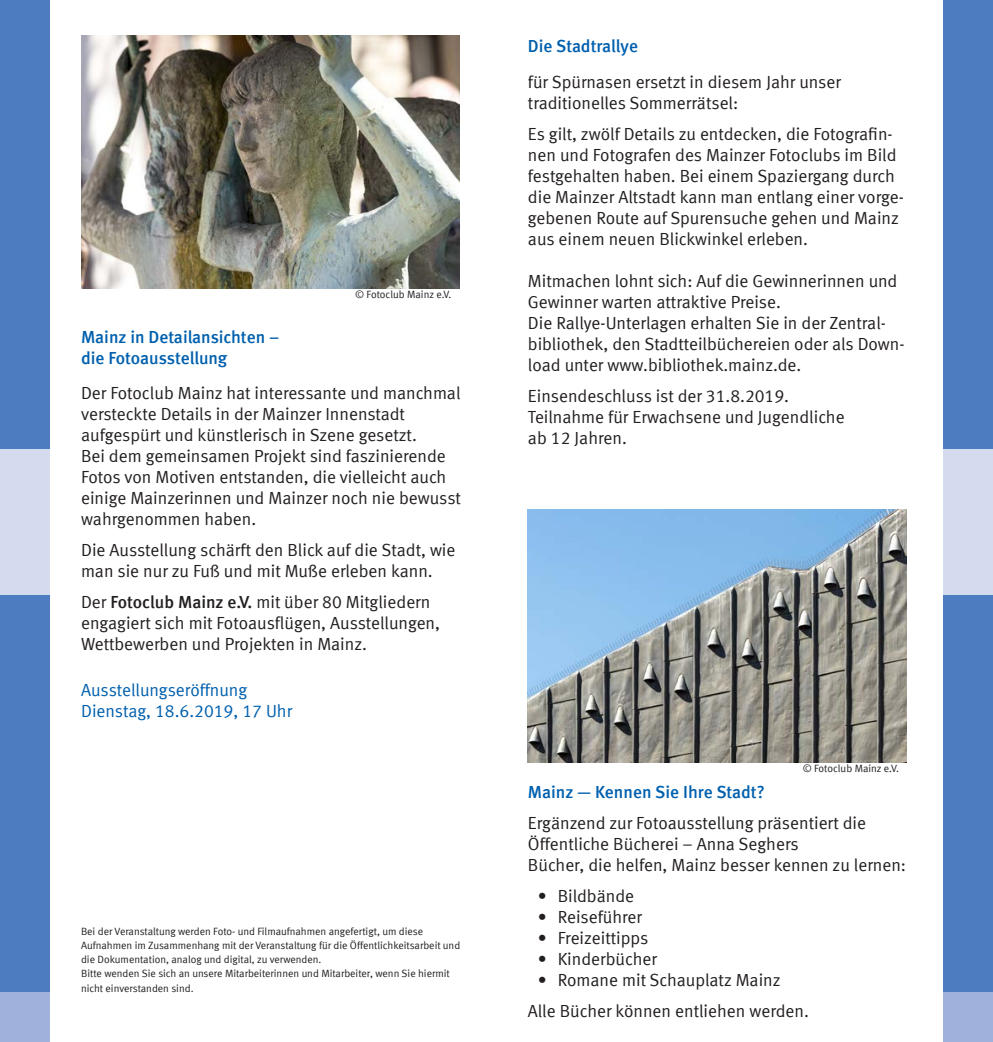
<style>
.page{position:relative;width:993px;height:1042px;background:#fff}
.page>*{position:absolute;margin:0;border:0;box-sizing:border-box;transform-origin:0 0}
.t1{font:17.5px/21px "Mainz Meta";color:#231f20}
.t2{font:700 17.5px "Mainz Meta";color:#0160ae}
.t3{font:17.5px "Mainz Meta";color:#0160ae}
.t4{font:10.5px/14px "Mainz Meta";color:#231f20}
.s1{font-weight:700}
</style>
<div class="page">
<div style="left:0;top:595px;width:50px;height:447px;background:#4d7dc0"></div>
<div style="left:0;top:448px;width:50px;height:147px;background:#d4dbee"></div>
<div style="left:0;top:992px;width:50px;height:50px;background:#a0b2db"></div>
<div style="left:0;top:0;width:50px;height:448px;background:#4d7dc0"></div>
<div style="left:943px;top:595px;width:49px;height:447px;background:#4d7dc0"></div>
<div style="left:943px;top:448px;width:49px;height:147px;background:#d4dbee"></div>
<div style="left:943px;top:992px;width:49px;height:50px;background:#a0b2db"></div>
<div style="left:943px;top:0;width:49px;height:448px;background:#4d7dc0"></div>
<img style="left:81px;top:36px;width:378px;height:253px">
<img style="left:527px;top:509px;width:379px;height:253px">
<p class="t4" style="left:355px;top:288px;width:98px">© Fotoclub Mainz e.V.</p>
<p class="t2" style="left:81px;top:326px;width:200px">Mainz in Detailansichten –</p>
<p class="t2" style="left:81px;top:347px;width:148px">die Fotoausstellung</p>
<p class="t1" style="left:81px;top:383px;width:381px">Der Fotoclub Mainz hat interessante und manchmal versteckte Details in der Mainzer Innenstadt aufgespürt und künstlerisch in Szene gesetzt.<br>Bei dem gemeinsamen Projekt sind faszinierende Fotos von Motiven entstanden, die vielleicht auch einige Mainzerinnen und Mainzer noch nie bewusst wahrgenommen haben.</p>
<p class="t1" style="left:81px;top:539px;width:375px">Die Ausstellung schärft den Blick auf die Stadt, wie man sie nur zu Fuß und mit Muße erleben kann.</p>
<p class="t1" style="left:81px;top:591px;width:360px">Der <span class="s1">Fotoclub Mainz e.V.</span> mit über 80 Mitgliedern engagiert sich mit Fotoausflügen, Ausstellungen,<br>Wettbewerben und Projekten in Mainz.</p>
<p class="t3" style="left:81px;top:680px;width:168px">Ausstellungseröffnung</p>
<p class="t3" style="left:81px;top:701px;width:212px">Dienstag, 18.6.2019, 17 Uhr</p>
<p class="t4" style="left:81px;top:924px;width:380px">Bei der Veranstaltung werden Foto- und Filmaufnahmen angefertigt, um diese<br>Aufnahmen im Zusammenhang mit der Veranstaltung für die Öffentlichkeitsarbeit und die Dokumentation, analog und digital, zu verwenden.</p>
<p class="t4" style="left:81px;top:966px;width:370px;line-height:14.7px">Bitte wenden Sie sich an unsere Mitarbeiterinnen und Mitarbeiter, wenn Sie hiermit nicht einverstanden sind.</p>
<p class="t2" style="left:527px;top:36px;width:111px">Die Stadtrallye</p>
<p class="t1" style="left:527px;top:71px;width:314px">für Spürnasen ersetzt in diesem Jahr unser traditionelles Sommerrätsel:</p>
<p class="t1" style="left:527px;top:123px;width:377px">Es gilt, zwölf Details zu entdecken, die Fotografin&shy;nen und Fotografen des Mainzer Fotoclubs im Bild festgehalten haben. Bei einem Spaziergang durch die Mainzer Altstadt kann man entlang einer vorge&shy;gebenen Route auf Spurensuche gehen und Mainz aus einem neuen Blickwinkel erleben.</p>
<p class="t1" style="left:527px;top:270px;width:371px">Mitmachen lohnt sich: Auf die Gewinnerinnen und<br>Gewinner warten attraktive Preise.</p>
<p class="t1" style="left:527px;top:312px;width:378px">Die Rallye-Unterlagen erhalten Sie in der Zentral&shy;bibliothek, den Stadtteilbüchereien oder als Down&shy;load unter www.bibliothek.mainz.de.</p>
<p class="t1" style="left:527px;top:385px;width:262px">Einsendeschluss ist der 31.8.2019.</p>
<p class="t1" style="left:527px;top:406px;width:318px">Teilnahme für Erwachsene und Jugendliche ab 12 Jahren.</p>
<p class="t4" style="left:802px;top:761px;width:98px">© Fotoclub Mainz e.V.</p>
<p class="t2" style="left:527px;top:781px;width:238px">Mainz — Kennen Sie Ihre Stadt?</p>
<p class="t1" style="left:527px;top:812px;width:339px">Ergänzend zur Fotoausstellung präsentiert die<br>Öffentliche Bücherei – Anna Seghers</p>
<p class="t1" style="left:527px;top:854px;width:379px">Bücher, die helfen, Mainz besser kennen zu lernen:</p>
<p class="t1" style="left:537px;top:885px;width:98px">• Bildbände</p>
<p class="t1" style="left:537px;top:906px;width:106px">• Reiseführer</p>
<p class="t1" style="left:537px;top:927px;width:112px">• Freizeittipps</p>
<p class="t1" style="left:537px;top:948px;width:120px">• Kinderbücher</p>
<p class="t1" style="left:537px;top:969px;width:244px">• Romane mit Schauplatz Mainz</p>
<p class="t1" style="left:527px;top:1000px;width:282px">Alle Bücher können entliehen werden.</p>
</div>
